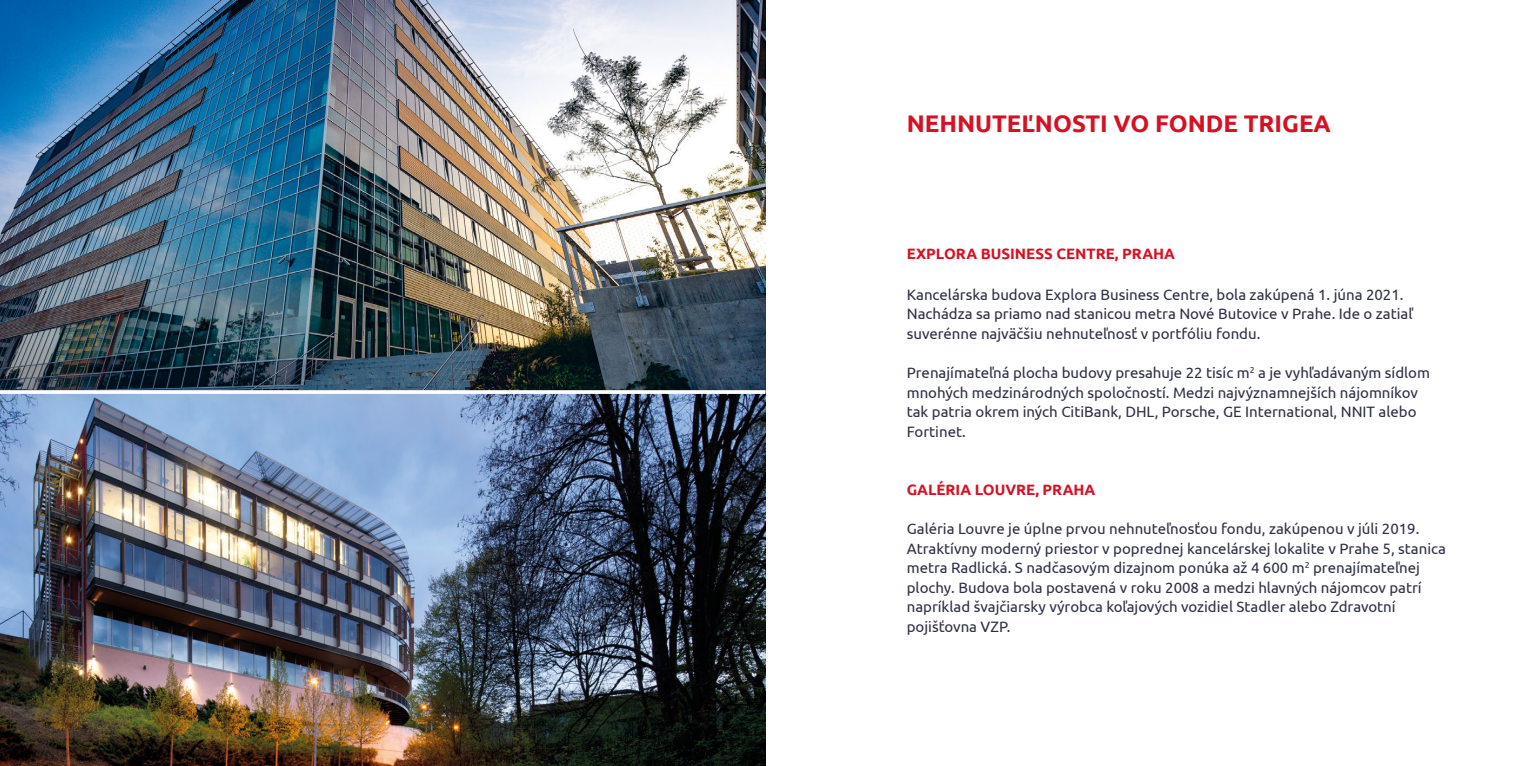
<style>
.page{position:relative;width:1531px;height:766px;background:#fff}
.page>*{position:absolute;margin:0;border:0;box-sizing:border-box;transform-origin:0 0}
.t1{font:700 24px "Ubuntu";color:#d51224}
.t2{font:15px/19.5px "Ubuntu";color:#2d3044}
.t3{font:700 15px "Ubuntu";color:#d51224}
</style>
<div class="page">
<img style="left:0;top:0;width:765px;height:390px">
<img style="left:0;top:394px;width:765px;height:371px">
<svg style="left:0;top:390px;width:765px;height:4px"></svg>
<h1 class="t1" style="left:907px;top:109px;width:426px">NEHNUTEĽNOSTI VO FONDE TRIGEA</h1>
<p class="t3" style="left:907px;top:245px;width:270px">EXPLORA BUSINESS CENTRE, PRAHA</p>
<p class="t2" style="left:907px;top:284px;width:507px">Kancelárska budova Explora Business Centre, bola zakúpená 1. júna 2021.<br>Nachádza sa priamo nad stanicou metra Nové Butovice v Prahe. Ide o zatiaľ suverénne najväčšiu nehnuteľnosť v portfóliu fondu.</p>
<p class="t2" style="left:907px;top:362px;width:525px">Prenajímateľná plocha budovy presahuje 22 tisíc m<sup>2</sup> a je vyhľadávaným sídlom mnohých medzinárodných spoločností. Medzi najvýznamnejších nájomníkov tak patria okrem iných CitiBank, DHL, Porsche, GE International, NNIT alebo Fortinet.</p>
<p class="t3" style="left:907px;top:480px;width:190px">GALÉRIA LOUVRE, PRAHA</p>
<p class="t2" style="left:907px;top:518px;width:541px">Galéria Louvre je úplne prvou nehnuteľnosťou fondu, zakúpenou v júli 2019.<br>Atraktívny moderný priestor v poprednej kancelárskej lokalite v Prahe 5, stanica metra Radlická. S nadčasovým dizajnom ponúka až 4 600 m<sup>2</sup> prenajímateľnej plochy. Budova bola postavená v roku 2008 a medzi hlavných nájomcov patrí napríklad švajčiarsky výrobca koľajových vozidiel Stadler alebo Zdravotní pojišťovna VZP.</p>
</div>
